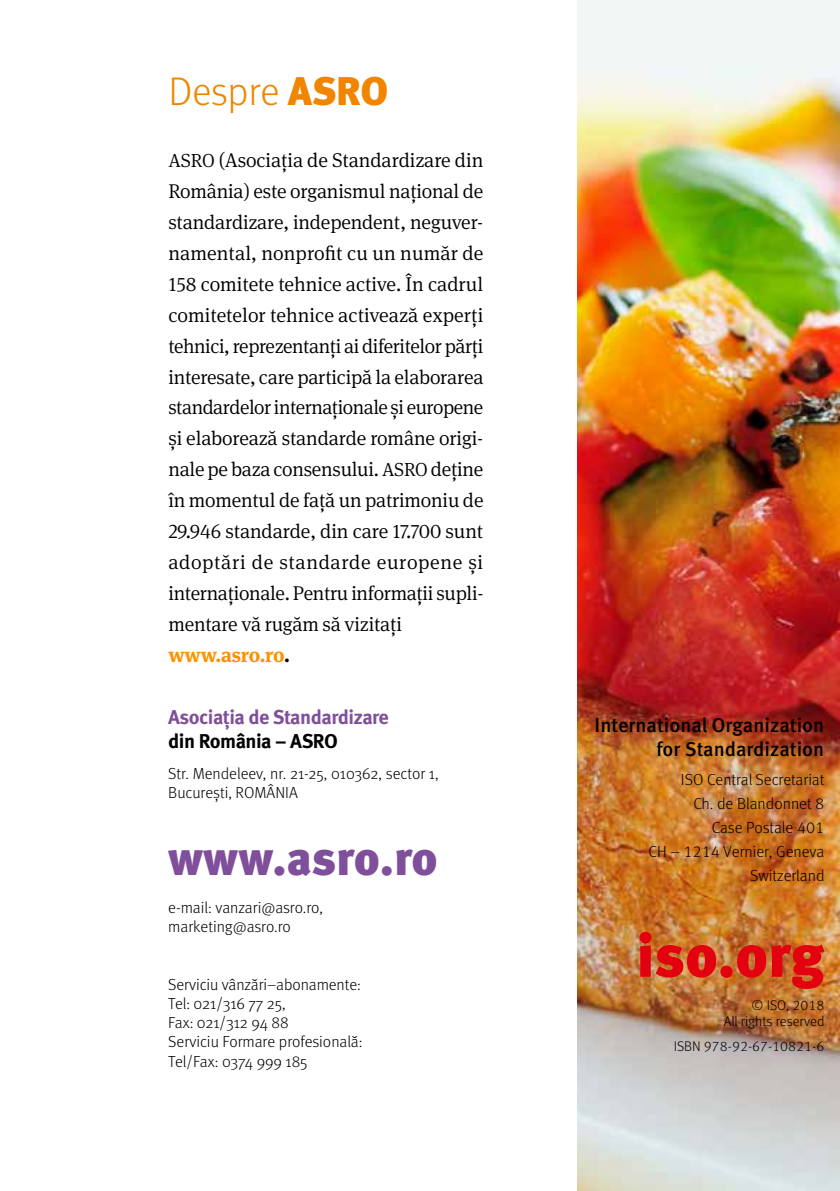
<style>
.page{position:relative;width:840px;height:1191px;background:#fff}
.page>*{position:absolute;margin:0;border:0;box-sizing:border-box;transform-origin:0 0}
.t1{font:900 60px "Meta Pro";letter-spacing:-.005em;color:#e3000f}
.t2{font:900 48px "Meta Pro";letter-spacing:-.01em;color:#804f9b}
.t3{font:300 40px "Meta Pro";letter-spacing:-.01em;color:#f18500}
.t4{font:300 20px/31px "Meta Serif Pro";letter-spacing:-.01em;color:#000}
.t5{font:500 20px/24px "Meta Pro";color:#000;text-align:right}
.t6{font:700 20px "Meta Pro";letter-spacing:-.025em;color:#804f9b}
.t7{font:700 20px "Meta Pro";letter-spacing:-.025em;color:#000}
.t8{font:300 16px/19.2px "Meta Pro";color:#000}
.t9{font:300 14px/16px "Meta Pro";color:#000;text-align:right}
.s1{font-weight:900}
.s2{font-size:19px}
.s3{font-weight:700;color:#fc9200}
.s4{font-weight:700}
</style>
<div class="page">
<img style="left:577px;top:0;width:262px;height:1191px">
<h3 class="t3" style="left:168px;top:62px;width:221px">Despre <span class="s1">ASRO</span></h3>
<p class="t4" style="left:168px;top:144px;width:316px"><span class="s2">ASRO</span> (Asociația de Standardizare din România) este organismul național de standardizare, independent, neguver&shy;namental, nonprofit cu un număr de 158 comitete tehnice active. În cadrul comitetelor tehnice activează experți tehnici, reprezentanți ai diferitelor părți interesate, care participă la elaborarea standardelor internaționale și europene și elaborează standarde române origi&shy;nale pe baza consensului. <span class="s2">ASRO</span> deține în momentul de față un patrimoniu de 29.946 standarde, din care 17.700 sunt adoptări de standarde europene și internaționale. Pentru informații supli&shy;mentare vă rugăm să vizitați <span class="s3">www.asro.ro</span><span class="s4">.</span></p>
<p class="t6" style="left:168px;top:701px;width:222px">Asociaţia de Standardizare</p>
<p class="t7" style="left:168px;top:725px;width:171px">din România – ASRO</p>
<p class="t8" style="left:168px;top:762px;width:272px">Str. Mendeleev, nr. 21-25, 010362, sector 1,<br>Bucureşti, ROMÂNIA</p>
<h2 class="t2" style="left:168px;top:820px;width:271px">www.asro.ro</h2>
<p class="t8" style="left:168px;top:897px;width:156px">e-mail: vanzari@asro.ro, marketing@asro.ro</p>
<p class="t8" style="left:168px;top:974px;width:196px">Serviciu vânzări–abonamente:<br>Tel: 021/316 77 25,<br>Fax: 021/312 94 88<br>Serviciu Formare profesională:<br>Tel/Fax: 0374 999 185</p>
<p class="t5" style="left:594px;top:711px;width:231px">International Organization for Standardization</p>
<p class="t8" style="left:648px;top:767px;width:177px;line-height:24px;text-align:right">ISO Central Secretariat<br>Ch. de Blandonnet 8<br>Case Postale 401<br>CH – 1214 Vernier, Geneva<br>Switzerland</p>
<h1 class="t1" style="left:636px;top:908px;width:189px">iso.org</h1>
<p class="t9" style="left:723px;top:996px;width:102px">© ISO, 2018<br>All rights reserved</p>
<p class="t9" style="left:673px;top:1038px;width:152px">ISBN 978-92-67-10821-6</p>
</div>
